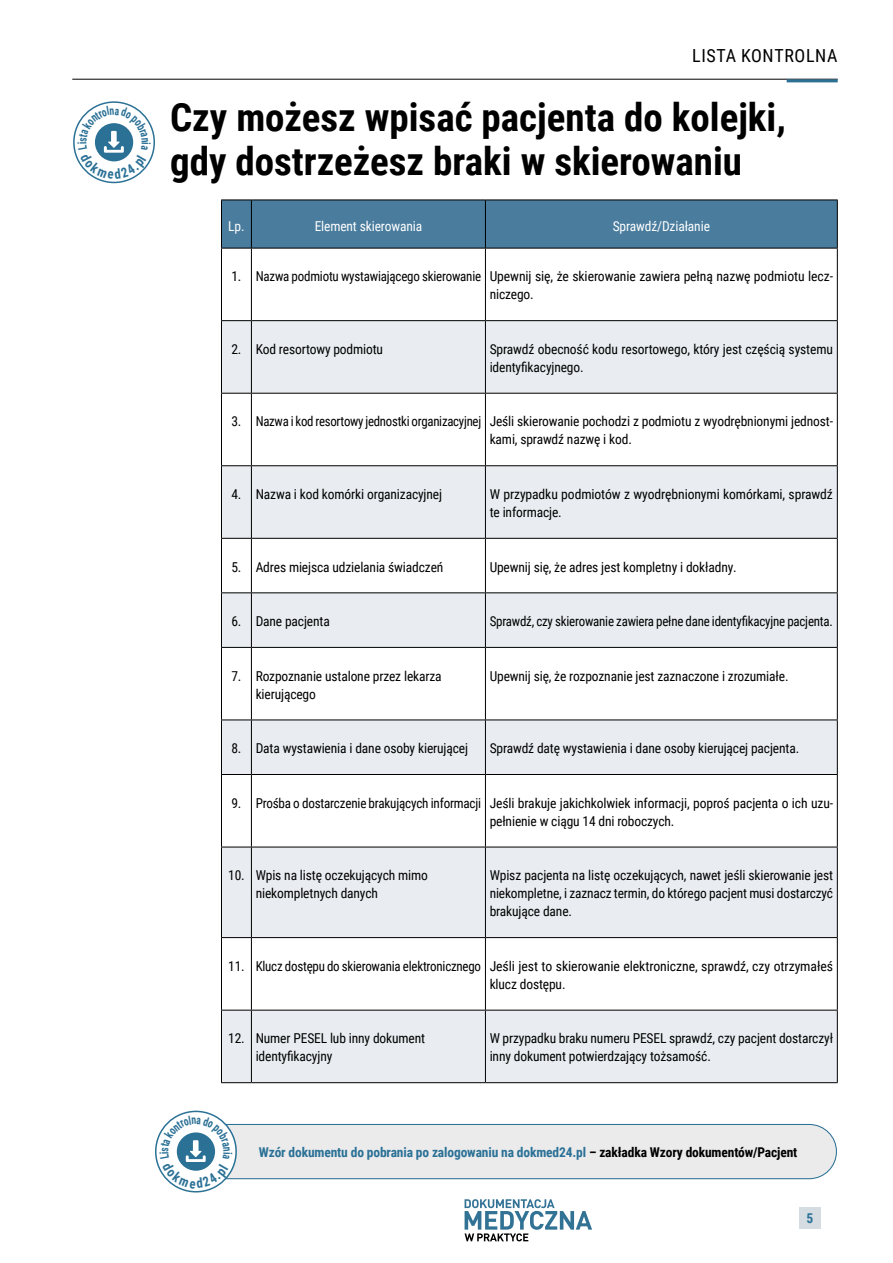
<style>
.page{position:relative;width:893px;height:1263px;background:#fff}
.page>*{position:absolute;margin:0;border:0;box-sizing:border-box;transform-origin:0 0}
.t1{font:700 39px/43.5px "Roboto Condensed";color:#000}
.t2{font:18px "Roboto Condensed";letter-spacing:.035em;color:#000}
.t3{font:13.65px/18px "Roboto Condensed";letter-spacing:-.01em;color:#000}
.t4{font:13.65px "Roboto Condensed";letter-spacing:-.01em;color:#000;scale:.95 1}
.t5{font:13.65px "Roboto Condensed";letter-spacing:-.01em;color:#fff}
.t6{font:700 13.5px "Roboto Condensed";letter-spacing:-.01em;color:#2b7196}
.s1{color:#000}
</style>
<div class="page">
<hr style="left:72px;top:79px;width:766px;height:1px;background:#000">
<hr style="left:787px;top:79px;width:51px;height:3px;background:#2b7196">
<div style="left:799px;top:1207px;width:22px;height:21px;background:#d5dde3"></div>
<svg style="left:465px;top:1199px;width:127px;height:42px"></svg>
<div style="left:222px;top:201px;width:615px;height:47px;background:#497c9d"></div>
<svg style="left:222px;top:321px;width:615px;height:761px;fill:#e9edf1"></svg>
<hr style="left:251px;top:200px;width:1px;height:48px;background:#000">
<hr style="left:485px;top:200px;width:1px;height:48px;background:#000">
<hr style="left:251px;top:248px;width:1px;height:72px;background:#000">
<hr style="left:485px;top:248px;width:1px;height:72px;background:#000">
<hr style="left:221px;top:320px;width:30px;height:1px;background:#000">
<hr style="left:251px;top:320px;width:234px;height:1px;background:#000">
<hr style="left:251px;top:321px;width:1px;height:72px;background:#000">
<hr style="left:485px;top:320px;width:353px;height:1px;background:#000">
<hr style="left:485px;top:321px;width:1px;height:72px;background:#000">
<hr style="left:221px;top:393px;width:30px;height:1px;background:#000">
<hr style="left:251px;top:393px;width:234px;height:1px;background:#000">
<hr style="left:251px;top:394px;width:1px;height:71px;background:#000">
<hr style="left:485px;top:393px;width:353px;height:1px;background:#000">
<hr style="left:485px;top:394px;width:1px;height:71px;background:#000">
<hr style="left:221px;top:465px;width:30px;height:1px;background:#000">
<hr style="left:251px;top:465px;width:234px;height:1px;background:#000">
<hr style="left:251px;top:466px;width:1px;height:72px;background:#000">
<hr style="left:485px;top:465px;width:353px;height:1px;background:#000">
<hr style="left:485px;top:466px;width:1px;height:72px;background:#000">
<hr style="left:221px;top:538px;width:30px;height:1px;background:#000">
<hr style="left:251px;top:538px;width:234px;height:1px;background:#000">
<hr style="left:251px;top:539px;width:1px;height:53px;background:#000">
<hr style="left:485px;top:538px;width:353px;height:1px;background:#000">
<hr style="left:485px;top:539px;width:1px;height:53px;background:#000">
<hr style="left:221px;top:592px;width:30px;height:1px;background:#000">
<hr style="left:251px;top:592px;width:234px;height:1px;background:#000">
<hr style="left:251px;top:593px;width:1px;height:54px;background:#000">
<hr style="left:485px;top:592px;width:353px;height:1px;background:#000">
<hr style="left:485px;top:593px;width:1px;height:54px;background:#000">
<hr style="left:221px;top:647px;width:30px;height:1px;background:#000">
<hr style="left:251px;top:647px;width:234px;height:1px;background:#000">
<hr style="left:251px;top:648px;width:1px;height:71px;background:#000">
<hr style="left:485px;top:647px;width:353px;height:1px;background:#000">
<hr style="left:485px;top:648px;width:1px;height:71px;background:#000">
<hr style="left:221px;top:719px;width:30px;height:1px;background:#000">
<hr style="left:251px;top:719px;width:234px;height:1px;background:#000">
<hr style="left:251px;top:720px;width:1px;height:54px;background:#000">
<hr style="left:485px;top:719px;width:353px;height:1px;background:#000">
<hr style="left:485px;top:720px;width:1px;height:54px;background:#000">
<hr style="left:221px;top:774px;width:30px;height:1px;background:#000">
<hr style="left:251px;top:774px;width:234px;height:1px;background:#000">
<hr style="left:251px;top:775px;width:1px;height:72px;background:#000">
<hr style="left:485px;top:774px;width:353px;height:1px;background:#000">
<hr style="left:485px;top:775px;width:1px;height:72px;background:#000">
<hr style="left:221px;top:847px;width:30px;height:1px;background:#000">
<hr style="left:251px;top:847px;width:234px;height:1px;background:#000">
<hr style="left:251px;top:847px;width:1px;height:90px;background:#000">
<hr style="left:485px;top:847px;width:353px;height:1px;background:#000">
<hr style="left:485px;top:847px;width:1px;height:90px;background:#000">
<hr style="left:221px;top:937px;width:30px;height:1px;background:#000">
<hr style="left:251px;top:937px;width:234px;height:1px;background:#000">
<hr style="left:251px;top:938px;width:1px;height:72px;background:#000">
<hr style="left:485px;top:937px;width:353px;height:1px;background:#000">
<hr style="left:485px;top:938px;width:1px;height:72px;background:#000">
<hr style="left:221px;top:1010px;width:30px;height:1px;background:#000">
<hr style="left:251px;top:1010px;width:234px;height:1px;background:#000">
<hr style="left:251px;top:1010px;width:1px;height:72px;background:#000">
<hr style="left:485px;top:1010px;width:353px;height:1px;background:#000">
<hr style="left:485px;top:1010px;width:1px;height:72px;background:#000">
<hr style="left:221px;top:200px;width:30px;height:1px;background:#000">
<hr style="left:221px;top:200px;width:1px;height:48px;background:#000">
<hr style="left:251px;top:200px;width:234px;height:1px;background:#000">
<hr style="left:485px;top:200px;width:353px;height:1px;background:#000">
<hr style="left:837px;top:200px;width:1px;height:48px;background:#000">
<hr style="left:221px;top:248px;width:30px;height:1px;background:#000">
<hr style="left:251px;top:248px;width:234px;height:1px;background:#000">
<hr style="left:485px;top:248px;width:353px;height:1px;background:#000">
<hr style="left:221px;top:248px;width:1px;height:72px;background:#000">
<hr style="left:837px;top:248px;width:1px;height:72px;background:#000">
<hr style="left:221px;top:321px;width:1px;height:72px;background:#000">
<hr style="left:837px;top:321px;width:1px;height:72px;background:#000">
<hr style="left:221px;top:394px;width:1px;height:71px;background:#000">
<hr style="left:837px;top:394px;width:1px;height:71px;background:#000">
<hr style="left:221px;top:466px;width:1px;height:72px;background:#000">
<hr style="left:837px;top:466px;width:1px;height:72px;background:#000">
<hr style="left:221px;top:539px;width:1px;height:53px;background:#000">
<hr style="left:837px;top:539px;width:1px;height:53px;background:#000">
<hr style="left:221px;top:593px;width:1px;height:54px;background:#000">
<hr style="left:837px;top:593px;width:1px;height:54px;background:#000">
<hr style="left:221px;top:648px;width:1px;height:71px;background:#000">
<hr style="left:837px;top:648px;width:1px;height:71px;background:#000">
<hr style="left:221px;top:720px;width:1px;height:54px;background:#000">
<hr style="left:837px;top:720px;width:1px;height:54px;background:#000">
<hr style="left:221px;top:775px;width:1px;height:72px;background:#000">
<hr style="left:837px;top:775px;width:1px;height:72px;background:#000">
<hr style="left:221px;top:847px;width:1px;height:90px;background:#000">
<hr style="left:837px;top:847px;width:1px;height:90px;background:#000">
<hr style="left:221px;top:938px;width:1px;height:72px;background:#000">
<hr style="left:837px;top:938px;width:1px;height:72px;background:#000">
<hr style="left:221px;top:1010px;width:1px;height:72px;background:#000">
<hr style="left:837px;top:1010px;width:1px;height:72px;background:#000">
<hr style="left:221px;top:1082px;width:30px;height:1px;background:#000">
<hr style="left:251px;top:1082px;width:234px;height:1px;background:#000">
<hr style="left:485px;top:1082px;width:353px;height:1px;background:#000">
<svg style="left:74px;top:102px;width:80px;height:80px"></svg>
<div style="left:73px;top:101px;width:82px;height:82px;border:2px solid #2b7196;border-radius:50%"></div>
<div style="left:155px;top:1111px;width:82px;height:81px;border:2px solid #2b7196;border-radius:50%"></div>
<svg style="left:77px;top:106px;width:74px;height:73px"></svg>
<svg style="left:159px;top:1115px;width:678px;height:73px"></svg>
<h2 class="t2" style="left:692px;top:43px;width:147px">LISTA KONTROLNA</h2>
<h1 class="t1" style="left:170px;top:94px;width:617px">Czy możesz wpisać pacjenta do kolejki, gdy dostrzeżesz braki w skierowaniu</h1>
<p class="t5" style="left:228px;top:217px;width:18px">Lp.</p>
<p class="t5" style="left:315px;top:217px;width:109px">Element skierowania</p>
<p class="t5" style="left:613px;top:217px;width:99px">Sprawdź/Działanie</p>
<p class="t3" style="left:490px;top:267px;width:345px;text-indent:-258px">1. Nazwa podmiotu wystawiającego skierowanie Upewnij się, że skierowanie zawiera pełną nazwę podmiotu lecz&shy;niczego.</p>
<p class="t3" style="left:231px;top:340px;width:153px">2. Kod resortowy podmiotu</p>
<p class="t3" style="left:490px;top:340px;width:345px">Sprawdź obecność kodu resortowego, który jest częścią systemu identyfikacyjnego.</p>
<p class="t3" style="left:490px;top:412px;width:345px;text-indent:-258px">3. Nazwa i kod resortowy jednostki organizacyjnej Jeśli skierowanie pochodzi z podmiotu z wyodrębnionymi jednost&shy;kami, sprawdź nazwę i kod.</p>
<p class="t3" style="left:231px;top:485px;width:212px">4. Nazwa i kod komórki organizacyjnej</p>
<p class="t3" style="left:490px;top:485px;width:345px">W przypadku podmiotów z wyodrębnionymi komórkami, sprawdź te informacje.</p>
<p class="t3" style="left:231px;top:557px;width:213px">5. Adres miejsca udzielania świadczeń</p>
<p class="t3" style="left:490px;top:557px;width:249px">Upewnij się, że adres jest kompletny i dokładny.</p>
<p class="t3" style="left:231px;top:612px;width:100px">6. Dane pacjenta</p>
<p class="t4" style="left:490px;top:612px;width:363px">Sprawdź, czy skierowanie zawiera pełne dane identyfikacyjne pacjenta.</p>
<p class="t3" style="left:256px;top:666px;width:188px;text-indent:-24px">7. Rozpoznanie ustalone przez lekarza kierującego</p>
<p class="t3" style="left:490px;top:666px;width:300px">Upewnij się, że rozpoznanie jest zaznaczone i zrozumiałe.</p>
<p class="t3" style="left:231px;top:739px;width:238px">8. Data wystawienia i dane osoby kierującej</p>
<p class="t3" style="left:490px;top:739px;width:311px">Sprawdź datę wystawienia i dane osoby kierującej pacjenta.</p>
<p class="t3" style="left:490px;top:793px;width:345px;text-indent:-258px">9. Prośba o dostarczenie brakujących informacji Jeśli brakuje jakichkolwiek informacji, poproś pacjenta o ich uzu&shy;pełnienie w ciągu 14 dni roboczych.</p>
<p class="t3" style="left:256px;top:866px;width:174px;text-indent:-28px">10. Wpis na listę oczekujących mimo niekompletnych danych</p>
<p class="t3" style="left:490px;top:866px;width:345px;text-align:justify">Wpisz pacjenta na listę oczekujących, nawet jeśli skierowanie jest niekompletne, i zaznacz termin, do którego pacjent musi dostarczyć brakujące dane.</p>
<p class="t3" style="left:228px;top:956px;width:606px;text-align:center">11. Klucz dostępu do skierowania elektronicznego Jeśli jest to skierowanie elektroniczne, sprawdź, czy otrzymałeś klucz dostępu.</p>
<p class="t3" style="left:256px;top:1029px;width:171px;text-indent:-28px">12. Numer PESEL lub inny dokument identyfikacyjny</p>
<p class="t3" style="left:490px;top:1029px;width:345px">W przypadku braku numeru PESEL sprawdź, czy pacjent dostarczył inny dokument potwierdzający tożsamość.</p>
<p class="t6" style="left:259px;top:1142px;width:540px">Wzór dokumentu do pobrania po zalogowaniu na dokmed24.pl <span class="s1">– zakładka Wzory dokumentów/Pacjent</span></p>
<p class="t6" style="left:807px;top:1208px;width:8px">5</p>
</div>
